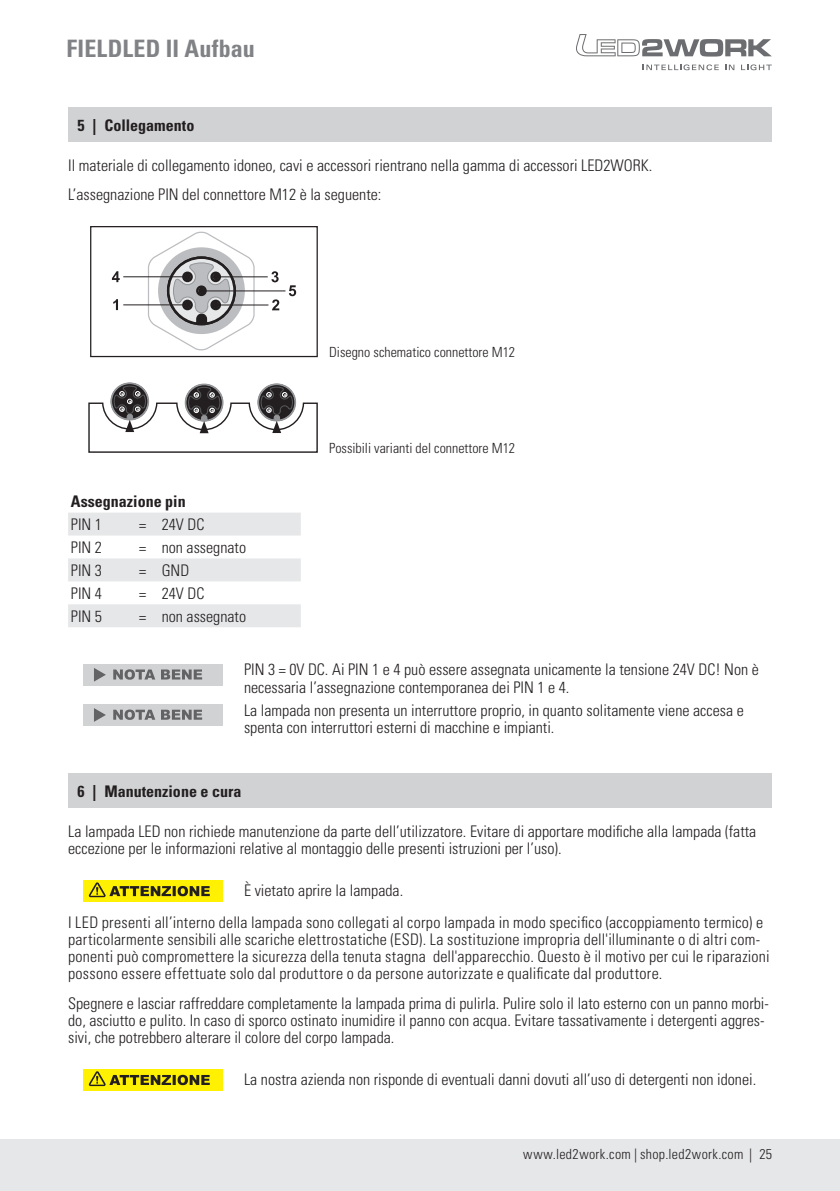
<style>
.page{position:relative;width:840px;height:1191px;background:#fff}
.page>*{position:absolute;margin:0;border:0;box-sizing:border-box;transform-origin:0 0}
.t1{font:700 condensed 24px "Univers LT Std";letter-spacing:.005em;color:#808285}
.t2{font:300 condensed 16px/17.2px "Univers LT Std";color:#231f20}
.t3{font:700 condensed 16px "Univers LT Std";color:#231f20}
.t4{font:300 condensed 14px "Univers LT Std";color:#231f20}
.t5{font:300 condensed 14px "Univers LT Std";letter-spacing:.025em;color:#231f20}
</style>
<div class="page">
<div style="left:0;top:1140px;width:839px;height:51px;background:#e6e7e9"></div>
<svg style="left:576px;top:34px;width:195px;height:23px"></svg>
<svg style="left:642px;top:64px;width:76px;height:6px"></svg>
<svg style="left:725px;top:65px;width:9px;height:5px"></svg>
<svg style="left:741px;top:64px;width:30px;height:6px"></svg>
<div style="left:68px;top:108px;width:703px;height:34px;background:#d1d2d4"></div>
<div style="left:90px;top:226px;width:227px;height:131px;border:1px solid #231f20"></div>
<svg style="left:147px;top:231px;width:108px;height:120px"></svg>
<div style="left:210px;top:300px;width:11px;height:10px;border:2px solid #231f20;border-radius:50%"></div>
<div style="left:211px;top:273px;width:9px;height:8px;background:#353132;border-radius:50%"></div>
<div style="left:210px;top:271px;width:11px;height:11px;border:2px solid #231f20;border-radius:50%"></div>
<div style="left:182px;top:271px;width:11px;height:11px;border:2px solid #231f20;border-radius:50%"></div>
<div style="left:196px;top:285px;width:11px;height:11px;border:2px solid #231f20;border-radius:50%"></div>
<hr style="left:123px;top:276px;width:64px;height:1px;background:#231f20">
<div style="left:184px;top:273px;width:7px;height:7px;background:#231f20;border-radius:50%"></div>
<hr style="left:216px;top:276px;width:51px;height:1px;background:#231f20">
<div style="left:213px;top:273px;width:6px;height:7px;background:#231f20;border-radius:50%"></div>
<hr style="left:123px;top:304px;width:64px;height:1px;background:#231f20">
<div style="left:184px;top:301px;width:7px;height:7px;background:#231f20;border-radius:50%"></div>
<hr style="left:215px;top:304px;width:53px;height:1px;background:#231f20">
<div style="left:212px;top:301px;width:7px;height:7px;background:#231f20;border-radius:50%"></div>
<hr style="left:202px;top:290px;width:83px;height:1px;background:#231f20">
<div style="left:198px;top:287px;width:7px;height:7px;background:#231f20;border-radius:50%"></div>
<svg style="left:112px;top:271px;width:8px;height:11px"></svg>
<svg style="left:113px;top:299px;width:5px;height:11px"></svg>
<svg style="left:271px;top:271px;width:7px;height:11px"></svg>
<svg style="left:289px;top:285px;width:7px;height:11px"></svg>
<svg style="left:272px;top:299px;width:7px;height:11px"></svg>
<svg style="left:88px;top:382px;width:230px;height:71px"></svg>
<svg style="left:68px;top:513px;width:232px;height:114px"></svg>
<div style="left:84px;top:664px;width:139px;height:21px;background:#d1d2d4"></div>
<svg style="left:94px;top:668px;width:12px;height:13px"></svg>
<svg style="left:113px;top:669px;width:89px;height:10px"></svg>
<div style="left:84px;top:704px;width:139px;height:21px;background:#d1d2d4"></div>
<svg style="left:94px;top:708px;width:12px;height:14px"></svg>
<svg style="left:113px;top:709px;width:89px;height:11px"></svg>
<div style="left:68px;top:773px;width:703px;height:35px;background:#d1d2d4"></div>
<div style="left:84px;top:880px;width:139px;height:21px;background:#fff101"></div>
<svg style="left:89px;top:882px;width:121px;height:15px"></svg>
<div style="left:84px;top:1069px;width:139px;height:21px;background:#fff101"></div>
<svg style="left:89px;top:1071px;width:121px;height:15px"></svg>
<h1 class="t1" style="left:32px;top:33px;width:224px">BA FIELDLED II Aufbau</h1>
<p class="t3" style="left:77px;top:115px;width:118px">5 | Collegamento</p>
<p class="t2" style="left:68px;top:151px;width:585px;line-height:29.2px">Il materiale di collegamento idoneo, cavi e accessori rientrano nella gamma di accessori LED2WORK.<br>L’assegnazione PIN del connettore M12 è la seguente:</p>
<p class="t4" style="left:329px;top:344px;width:187px">Disegno schematico connettore M12</p>
<p class="t4" style="left:329px;top:439px;width:187px">Possibili varianti del connettore M12</p>
<p class="t3" style="left:71px;top:491px;width:116px">Assegnazione pin</p>
<p class="t2" style="left:71px;top:515px;width:33px">PIN 1</p>
<p class="t2" style="left:139px;top:515px;width:67px">= 24V DC</p>
<p class="t2" style="left:71px;top:538px;width:33px">PIN 2</p>
<p class="t2" style="left:139px;top:538px;width:109px">= non assegnato</p>
<p class="t2" style="left:71px;top:561px;width:33px">PIN 3</p>
<p class="t2" style="left:139px;top:561px;width:52px">= GND</p>
<p class="t2" style="left:71px;top:584px;width:33px">PIN 4</p>
<p class="t2" style="left:139px;top:584px;width:67px">= 24V DC</p>
<p class="t2" style="left:71px;top:607px;width:33px">PIN 5</p>
<p class="t2" style="left:139px;top:607px;width:109px">= non assegnato</p>
<p class="t2" style="left:244px;top:661px;width:516px">PIN 3 = 0V DC. Ai PIN 1 e 4 può essere assegnata unicamente la tensione 24V DC! Non è necessaria l’assegnazione contemporanea dei PIN 1 e 4.</p>
<p class="t2" style="left:244px;top:701px;width:501px">La lampada non presenta un interruttore proprio, in quanto solitamente viene accesa e spenta con interruttori esterni di macchine e impianti.</p>
<p class="t3" style="left:77px;top:781px;width:165px">6 | Manutenzione e cura</p>
<p class="t2" style="left:68px;top:823px;width:689px">La lampada LED non richiede manutenzione da parte dell’utilizzatore. Evitare di apportare modifiche alla lampada (fatta eccezione per le informazioni relative al montaggio delle presenti istruzioni per l’uso).</p>
<p class="t2" style="left:68px;top:875px;width:696px;line-height:31.2px;text-indent:176px">È vietato aprire la lampada.<br>I LED presenti all’interno della lampada sono collegati al corpo lampada in modo specifico (accoppiamento termico) e</p>
<p class="t2" style="left:68px;top:930px;width:702px">particolarmente sensibili alle scariche elettrostatiche (ESD). La sostituzione impropria dell'illuminante o di altri com&shy;ponenti può compromettere la sicurezza della tenuta stagna dell'apparecchio. Questo è il motivo per cui le riparazioni possono essere effettuate solo dal produttore o da persone autorizzate e qualificate dal produttore.</p>
<p class="t2" style="left:68px;top:994px;width:702px">Spegnere e lasciar raffreddare completamente la lampada prima di pulirla. Pulire solo il lato esterno con un panno morbi&shy;do, asciutto e pulito. In caso di sporco ostinato inumidire il panno con acqua. Evitare tassativamente i detergenti aggres&shy;sivi, che potrebbero alterare il colore del corpo lampada.</p>
<p class="t2" style="left:244px;top:1071px;width:513px">La nostra azienda non risponde di eventuali danni dovuti all’uso di detergenti non idonei.</p>
<p class="t5" style="left:523px;top:1145px;width:250px">www.led2work.com | shop.led2work.com | 25</p>
</div>
